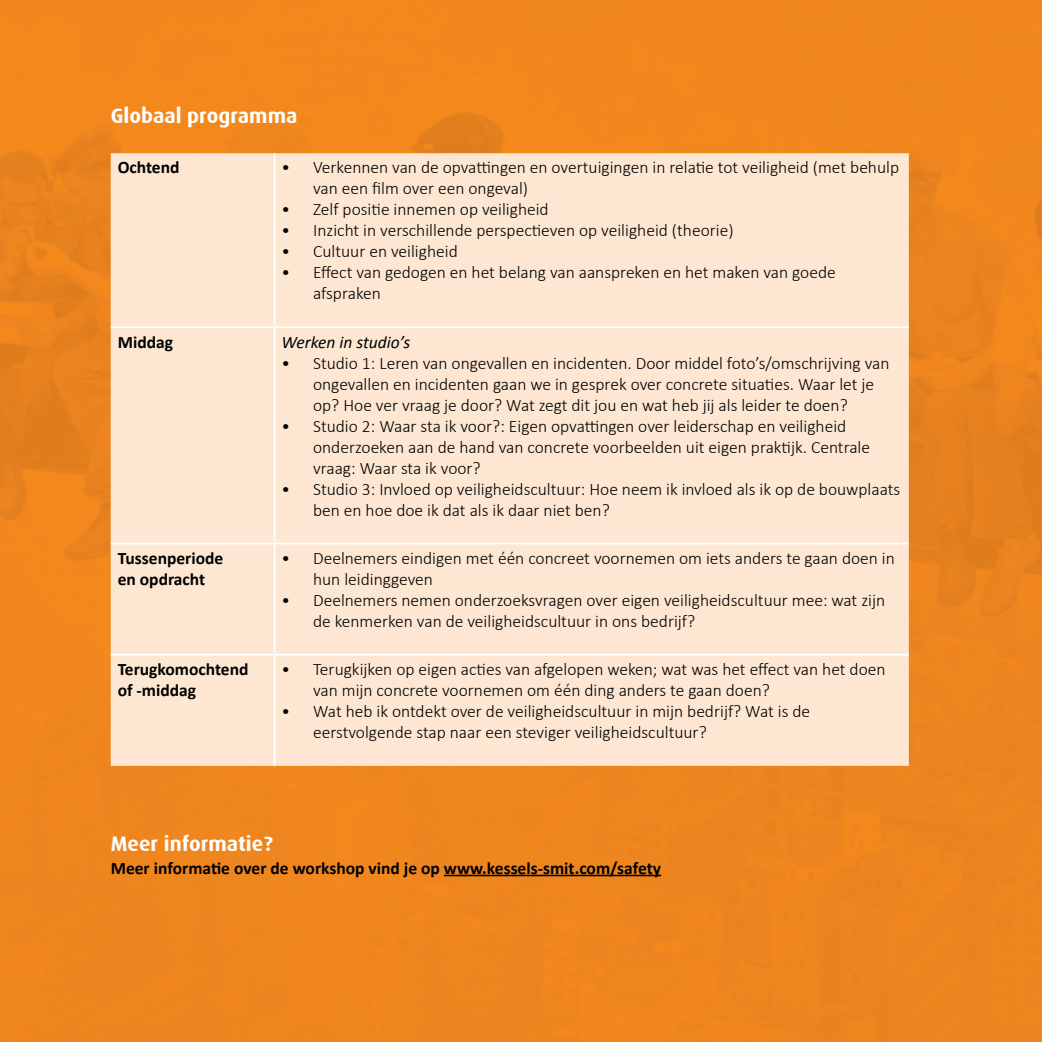
<style>
.page{position:relative;width:1042px;height:1042px;background:#fff}
.page>*{position:absolute;margin:0;border:0;box-sizing:border-box;transform-origin:0 0}
.t1{font:700 21px "Dax";color:#fff}
.t2{font:300 17.5px/21px "Calibri";color:#000}
.t3{font:700 17.5px/21px "Calibri";color:#000}
.t4{font:italic 17.5px "Calibri";color:#000}
</style>
<div class="page">
<div style="left:0;top:0;width:1042px;height:1041px;background:#ef851e"></div>
<hr style="left:444px;top:874px;width:217px;height:2px;background:#000">
<div style="left:111px;top:153px;width:798px;height:613px;background:#fde7d2"></div>
<hr style="left:274px;top:153px;width:1px;height:173px;background:#fff">
<hr style="left:111px;top:326px;width:164px;height:2px;background:#fff">
<hr style="left:275px;top:326px;width:634px;height:2px;background:#fff">
<hr style="left:274px;top:328px;width:1px;height:215px;background:#fff">
<hr style="left:111px;top:543px;width:164px;height:1px;background:#fff">
<hr style="left:275px;top:543px;width:634px;height:1px;background:#fff">
<hr style="left:274px;top:544px;width:1px;height:110px;background:#fff">
<hr style="left:111px;top:654px;width:164px;height:1px;background:#fff">
<hr style="left:275px;top:654px;width:634px;height:1px;background:#fff">
<hr style="left:274px;top:655px;width:1px;height:111px;background:#fff">
<p class="t1" style="left:111px;top:104px;width:188px">Globaal programma</p>
<p class="t3" style="left:118px;top:157px;width:63px">Ochtend</p>
<p class="t2" style="left:313px;top:156px;width:587px;text-indent:-32px">• Verkennen van de opvattingen en overtuigingen in relatie tot veiligheid (met behulp van een film over een ongeval)</p>
<p class="t2" style="left:282px;top:198px;width:269px">• Zelf positie innemen op veiligheid</p>
<p class="t2" style="left:282px;top:219px;width:453px">• Inzicht in verschillende perspectieven op veiligheid (theorie)</p>
<p class="t2" style="left:282px;top:240px;width:178px">• Cultuur en veiligheid</p>
<p class="t2" style="left:313px;top:261px;width:524px;text-indent:-32px">• Effect van gedogen en het belang van aanspreken en het maken van goede afspraken</p>
<p class="t3" style="left:118px;top:331px;width:57px">Middag</p>
<p class="t4" style="left:282px;top:330px;width:130px">Werken in studio’s</p>
<p class="t2" style="left:313px;top:351px;width:578px;text-indent:-32px">• Studio 1: Leren van ongevallen en incidenten. Door middel foto’s/omschrijving van ongevallen en incidenten gaan we in gesprek over concrete situaties. Waar let je op? Hoe ver vraag je door? Wat zegt dit jou en wat heb jij als leider te doen?</p>
<p class="t2" style="left:313px;top:414px;width:558px;text-indent:-32px">• Studio 2: Waar sta ik voor?: Eigen opvattingen over leiderschap en veiligheid onderzoeken aan de hand van concrete voorbeelden uit eigen praktijk. Centrale vraag: Waar sta ik voor?</p>
<p class="t2" style="left:313px;top:477px;width:589px;text-indent:-32px">• Studio 3: Invloed op veiligheidscultuur: Hoe neem ik invloed als ik op de bouwplaats ben en hoe doe ik dat als ik daar niet ben?</p>
<p class="t3" style="left:118px;top:547px;width:107px">Tussenperiode en opdracht</p>
<p class="t2" style="left:313px;top:546px;width:583px;text-indent:-32px">• Deelnemers eindigen met één concreet voornemen om iets anders te gaan doen in hun leidinggeven</p>
<p class="t2" style="left:313px;top:588px;width:573px;text-indent:-32px">• Deelnemers nemen onderzoeksvragen over eigen veiligheidscultuur mee: wat zijn de kenmerken van de veiligheidscultuur in ons bedrijf?</p>
<p class="t3" style="left:118px;top:658px;width:132px">Terugkomochtend of -middag</p>
<p class="t2" style="left:313px;top:658px;width:574px;text-indent:-32px">• Terugkijken op eigen acties van afgelopen weken; wat was het effect van het doen van mijn concrete voornemen om één ding anders te gaan doen?</p>
<p class="t2" style="left:313px;top:700px;width:498px;text-indent:-32px">• Wat heb ik ontdekt over de veiligheidscultuur in mijn bedrijf? Wat is de eerstvolgende stap naar een steviger veiligheidscultuur?</p>
<p class="t1" style="left:111px;top:832px;width:164px">Meer informatie?</p>
<p class="t3" style="left:111px;top:857px;width:552px">Meer informatie over de workshop vind je op www.kessels-smit.com/safety</p>
</div>
